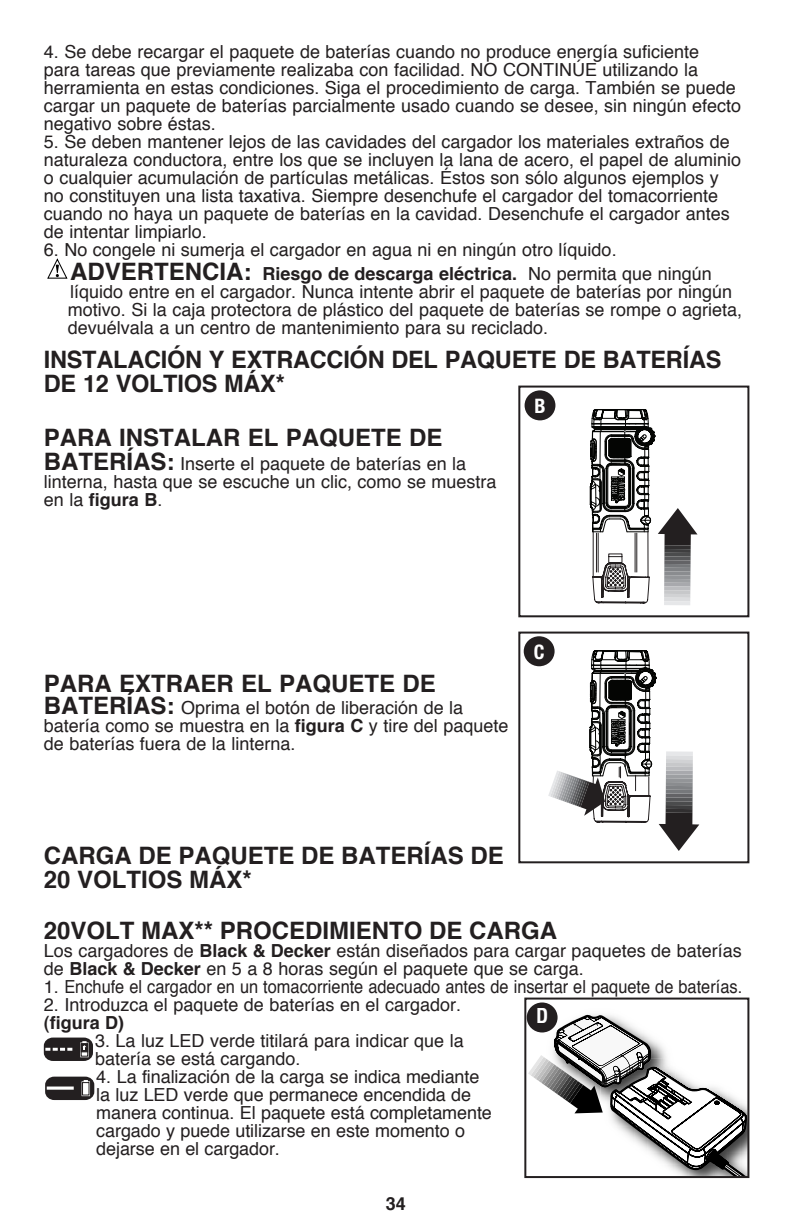
<style>
.page{position:relative;width:792px;height:1224px;background:#fff}
.page>*{position:absolute;margin:0;border:0;box-sizing:border-box;transform-origin:0 0}
.t1{font:700 24px/24px "Helvetica";color:#231f20}
.t2{font:700 condensed 20px "Helvetica Neue";color:#fff}
.t3{font:700 condensed 20px "Helvetica LT Std";color:#fff}
.t4{font:18px/18px "Helvetica";color:#231f20}
.t5{font:700 18px "Helvetica";color:#231f20}
.s1{font-weight:700;font-size:24px}
.s2{font-weight:700}
</style>
<div class="page">
<svg style="left:47px;top:258px;width:21px;height:21px"></svg>
<hr style="left:664px;top:601px;width:26px;height:4px;background:#e6e7e9">
<svg style="left:590px;top:409px;width:108px;height:195px"></svg>
<div style="left:518px;top:386px;width:231px;height:231px;border:2px solid #231f20"></div>
<div style="left:525px;top:390px;width:30px;height:30px;background:#231f20;border-radius:50%"></div>
<svg style="left:548px;top:650px;width:151px;height:201px"></svg>
<div style="left:518px;top:632px;width:231px;height:231px;border:2px solid #231f20"></div>
<div style="left:524px;top:636px;width:31px;height:30px;background:#231f20;border-radius:50%"></div>
<svg style="left:528px;top:1015px;width:218px;height:160px"></svg>
<div style="left:524px;top:998px;width:225px;height:180px;border:2px solid #231f20"></div>
<div style="left:527px;top:1002px;width:31px;height:30px;background:#231f20;border-radius:50%"></div>
<div style="left:44px;top:1038px;width:49px;height:23px;background:#231f20;border-radius:9px"></div>
<svg style="left:80px;top:1041px;width:9px;height:16px"></svg>
<svg style="left:45px;top:1048px;width:27px;height:3px"></svg>
<div style="left:45px;top:1077px;width:49px;height:23px;background:#231f20;border-radius:9px"></div>
<svg style="left:82px;top:1080px;width:8px;height:16px"></svg>
<div style="left:82px;top:1082px;width:7px;height:13px;background:#fff;border:1px solid #231f20"></div>
<svg style="left:47px;top:1087px;width:27px;height:3px"></svg>
<p class="t4" style="left:44px;top:43px;width:699px">4. Se debe recargar el paquete de baterías cuando no produce energía suficiente<br>para tareas que previamente realizaba con facilidad. NO CONTINÚE utilizando la herramienta en estas condiciones. Siga el procedimiento de carga. También se puede cargar un paquete de baterías parcialmente usado cuando se desee, sin ningún efecto negativo sobre éstas.</p>
<p class="t4" style="left:44px;top:133px;width:699px">5. Se deben mantener lejos de las cavidades del cargador los materiales extraños de naturaleza conductora, entre los que se incluyen la lana de acero, el papel de aluminio o cualquier acumulación de partículas metálicas. Éstos son sólo algunos ejemplos y no constituyen una lista taxativa. Siempre desenchufe el cargador del tomacorriente cuando no haya un paquete de baterías en la cavidad. Desenchufe el cargador antes de intentar limpiarlo.</p>
<p class="t4" style="left:70px;top:238px;width:643px;line-height:24px;text-indent:-26px">6. No congele ni sumerja el cargador en agua ni en ningún otro líquido.<br><span class="s1">ADVERTENCIA:</span> <span class="s2">Riesgo de descarga eléctrica.</span> No permita que ningún</p>
<p class="t4" style="left:68px;top:283px;width:676px">líquido entre en el cargador. Nunca intente abrir el paquete de baterías por ningún motivo. Si la caja protectora de plástico del paquete de baterías se rompe o agrieta, devuélvala a un centro de mantenimiento para su reciclado.</p>
<h1 class="t1" style="left:44px;top:347px;width:679px">INSTALACIÓN Y EXTRACCIÓN DEL PAQUETE DE BATERÍAS<br>DE 12 VOLTIOS MÁX*</h1>
<h1 class="t1" style="left:44px;top:425px;width:400px">PARA INSTALAR EL PAQUETE DE</h1>
<p class="t4" style="left:44px;top:455px;width:454px"><span class="s1">BATERÍAS:</span> Inserte el paquete de baterías en la linterna, hasta que se escuche un clic, como se muestra en la <span class="s2">figura B</span>.</p>
<p class="t2" style="left:534px;top:394px;width:13px">B</p>
<h1 class="t1" style="left:44px;top:671px;width:394px">PARA EXTRAER EL PAQUETE DE</h1>
<p class="t4" style="left:44px;top:699px;width:466px"><span class="s1">BATERÍAS:</span> Oprima el botón de liberación de la batería como se muestra en la <span class="s2">figura C</span> y tire del paquete de baterías fuera de la linterna.</p>
<p class="t2" style="left:534px;top:640px;width:12px">C</p>
<h1 class="t1" style="left:44px;top:843px;width:462px">CARGA DE PAQUETE DE BATERÍAS DE<br>20 VOLTIOS MÁX*</h1>
<h1 class="t1" style="left:44px;top:919px;width:44px">20volt</h1>
<h1 class="t1" style="left:141px;top:919px;width:111px">Max** Procedimiento</h1>
<h1 class="t1" style="left:429px;top:919px;width:59px">de carga</h1>
<p class="t4" style="left:44px;top:942px;width:699px">Los cargadores de <span class="s2">Black &amp; Decker</span> están diseñados para cargar paquetes de baterías de <span class="s2">Black &amp; Decker</span> en 5 a 8 horas según el paquete que se carga.</p>
<p class="t4" style="left:44px;top:978px;width:700px">1. Enchufe el cargador en un tomacorriente adecuado antes de insertar el paquete de baterías.</p>
<p class="t4" style="left:44px;top:996px;width:419px">2. Introduzca el paquete de baterías en el cargador.</p>
<p class="t5" style="left:44px;top:1008px;width:82px">(figura D)</p>
<p class="t4" style="left:95px;top:1032px;width:370px">3. La luz LED verde titilará para indicar que la batería se está cargando.</p>
<p class="t4" style="left:96px;top:1068px;width:397px">4. La finalización de la carga se indica mediante la luz LED verde que permanece encendida de manera continua. El paquete está completamente cargado y puede utilizarse en este momento o dejarse en el cargador.</p>
<p class="t3" style="left:536px;top:1003px;width:14px">D</p>
<p class="t5" style="left:386px;top:1189px;width:22px">34</p>
</div>
